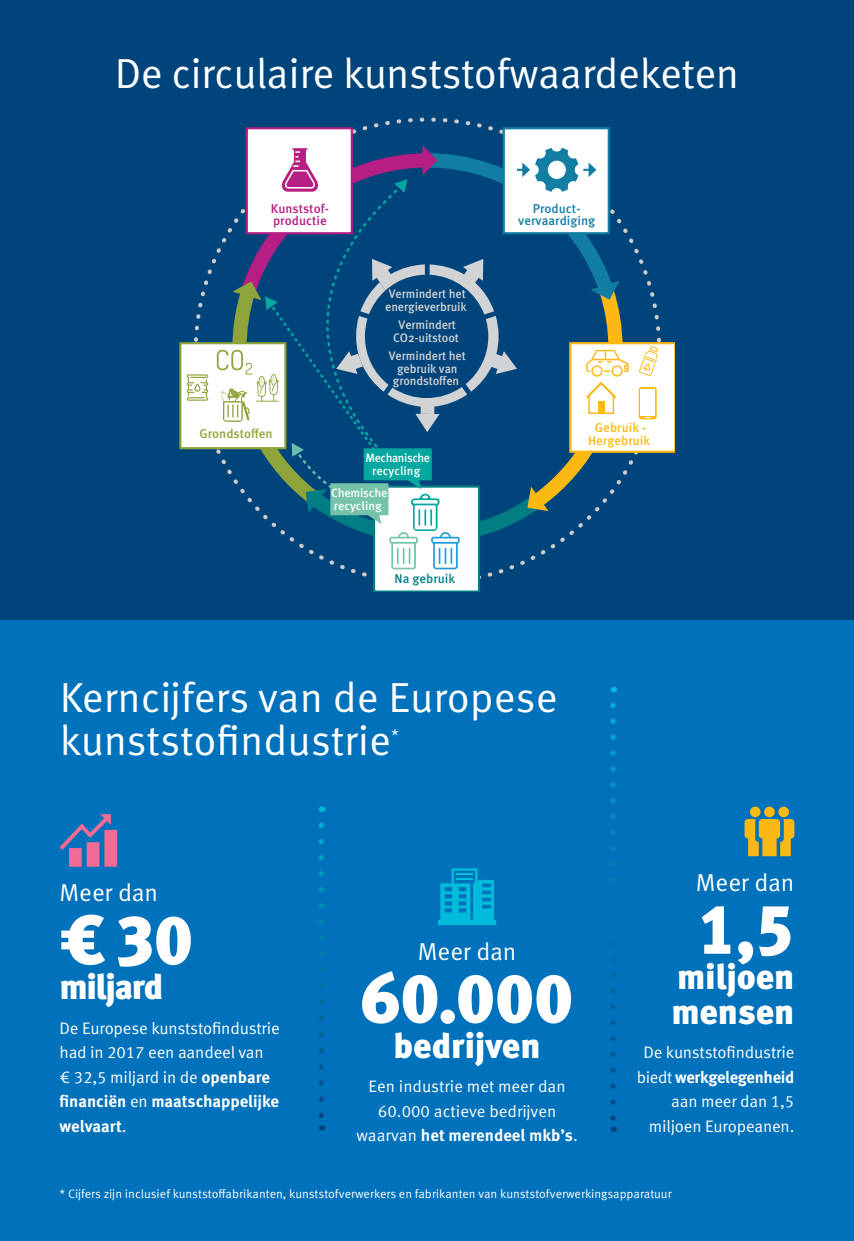
<style>
.page{position:relative;width:854px;height:1241px;background:#fff}
.page>*{position:absolute;margin:0;border:0;box-sizing:border-box;transform-origin:0 0}
.Body-Key_figures{font:900 70px "Meta Pro";letter-spacing:-.01em;color:#fff}
.T-Title_1{font:42px/42px "Meta Pro";letter-spacing:-.01em;color:#fff}
.Body-Key_figures-2{font:900 35px/35px "Meta Pro";letter-spacing:-.01em;color:#fff}
.Body-Key_figures-3{font:900 35px "Meta Pro";letter-spacing:-.04em;color:#fff}
.Body-Key_figures-4{font:24.5px "Meta Pro";letter-spacing:-.005em;color:#fff}
.Body-Body_MAIN_text{font:16.62px/24.5px "Meta Pro";letter-spacing:-.01em;color:#fff;text-align:right}
.T-Title_1-2{font:16.62px "Meta Pro";color:#fff}
.t1{font:500 12.78px/12.4px "Meta Pro";color:#137ea3;text-align:center}
.t2{font:500 12.78px/12.8px "Meta Pro";color:#b61e83}
.t3{font:500 12.78px/12.4px "Meta Pro";color:#fdb913;text-align:center}
.t4{font:500 12.78px "Meta Pro";color:#8fa43b}
.t5{font:500 12.78px "Meta Pro";color:#027d84}
.t6{font:500 12.42px/12.4px "Meta Pro";letter-spacing:-.01em;color:#d1d3d4;text-align:center}
.Body-Body_MAIN_text-2{font:12.25px "Meta Pro";color:#fff}
.t7{font:500 12.08px/12.8px "Meta Pro";letter-spacing:-.02em;color:#fff}
.s1{font-weight:700}
</style>
<div class="page">
<div style="left:0;top:0;width:853px;height:620px;background:#00447c"></div>
<div style="left:0;top:620px;width:853px;height:620px;background:#0071bb"></div>
<svg style="left:744px;top:806px;width:16px;height:50px"></svg>
<svg style="left:778px;top:806px;width:16px;height:50px"></svg>
<svg style="left:763px;top:806px;width:11px;height:11px"></svg>
<div style="left:758px;top:818px;width:21px;height:20px;background:#fdb913;border-radius:4px"></div>
<svg style="left:438px;top:868px;width:58px;height:57px"></svg>
<svg style="left:60px;top:814px;width:57px;height:52px"></svg>
<svg style="left:318px;top:825px;width:6px;height:293px"></svg>
<svg style="left:610px;top:705px;width:5px;height:426px"></svg>
<div style="left:503px;top:128px;width:105px;height:105px;background:#fff"></div>
<div style="left:502px;top:127px;width:107px;height:107px;border:2px solid #137ea3"></div>
<div style="left:180px;top:343px;width:105px;height:105px;background:#fff"></div>
<div style="left:179px;top:342px;width:107px;height:107px;border:2px solid #8fa43b"></div>
<div style="left:247px;top:128px;width:105px;height:105px;background:#fff"></div>
<div style="left:246px;top:127px;width:107px;height:107px;border:2px solid #b61e83"></div>
<svg style="left:187px;top:374px;width:21px;height:26px"></svg>
<svg style="left:217px;top:145px;width:457px;height:446px"></svg>
<p class="T-Title_1" style="left:115px;top:53px;width:625px">De circulaire kunststofwaardeketen</p>
<p class="t2" style="left:271px;top:202px;width:60px">Kunststof&shy;productie</p>
<p class="t4" style="left:199px;top:425px;width:75px">Grondstoffen</p>
<p class="t6" style="left:385px;top:288px;width:83px;text-align:left">Vermindert het energieverbruik</p>
<p class="t6" style="left:393px;top:319px;width:67px">Vermindert<br>CO2-uitstoot</p>
<p class="t6" style="left:389px;top:350px;width:78px">Vermindert het gebruik van grondstoffen</p>
<p class="t7" style="left:365px;top:452px;width:66px;text-align:center">Mechanische recycling</p>
<p class="t7" style="left:331px;top:486px;width:58px">Chemische recycling</p>
<p class="t5" style="left:394px;top:570px;width:62px">Na gebruik</p>
<p class="t1" style="left:518px;top:202px;width:79px">Product&shy;vervaardiging</p>
<p class="t3" style="left:588px;top:422px;width:64px">Gebruik -<br>Hergebruik</p>
<p class="T-Title_1" style="left:60px;top:678px;width:499px">Kerncijfers van de Europese kunststofindustrie</p>
<p class="T-Title_1-2" style="left:391px;top:724px;width:9px">*</p>
<p class="Body-Key_figures-4" style="left:60px;top:877px;width:100px">Meer dan</p>
<p class="Body-Key_figures" style="left:60px;top:895px;width:135px">€30</p>
<p class="Body-Key_figures-3" style="left:60px;top:964px;width:105px">miljard</p>
<p class="Body-Body_MAIN_text" style="left:60px;top:1016px;width:222px;text-align:left">De Europese kunststofindustrie had in 2017 een aandeel van<br>€ 32,5 miljard in de <span class="s1">openbare financiën</span> en <span class="s1">maatschappelijke welvaart</span>.</p>
<p class="Body-Key_figures-4" style="left:418px;top:935px;width:100px">Meer dan</p>
<p class="Body-Key_figures" style="left:360px;top:953px;width:214px">60.000</p>
<p class="Body-Key_figures-2" style="left:393px;top:1028px;width:148px">bedrijven</p>
<p class="Body-Body_MAIN_text" style="left:356px;top:1074px;width:223px;text-align:center">Een industrie met meer dan<br>60.000 actieve bedrijven waarvan <span class="s1">het merendeel mkb’s</span>.</p>
<p class="Body-Key_figures-4" style="left:695px;top:866px;width:100px">Meer dan</p>
<p class="Body-Key_figures" style="left:696px;top:885px;width:99px">1,5</p>
<p class="Body-Key_figures-2" style="left:671px;top:960px;width:124px">miljoen mensen</p>
<p class="Body-Body_MAIN_text" style="left:636px;top:1040px;width:159px">De kunststofindustrie biedt <span class="s1">werkgelegenheid </span>aan meer dan 1,5 miljoen Europeanen.</p>
<p class="Body-Body_MAIN_text-2" style="left:60px;top:1185px;width:613px">* Cijfers zijn inclusief kunststoffabrikanten, kunststofverwerkers en fabrikanten van kunststofverwerkingsapparatuur</p>
</div>
